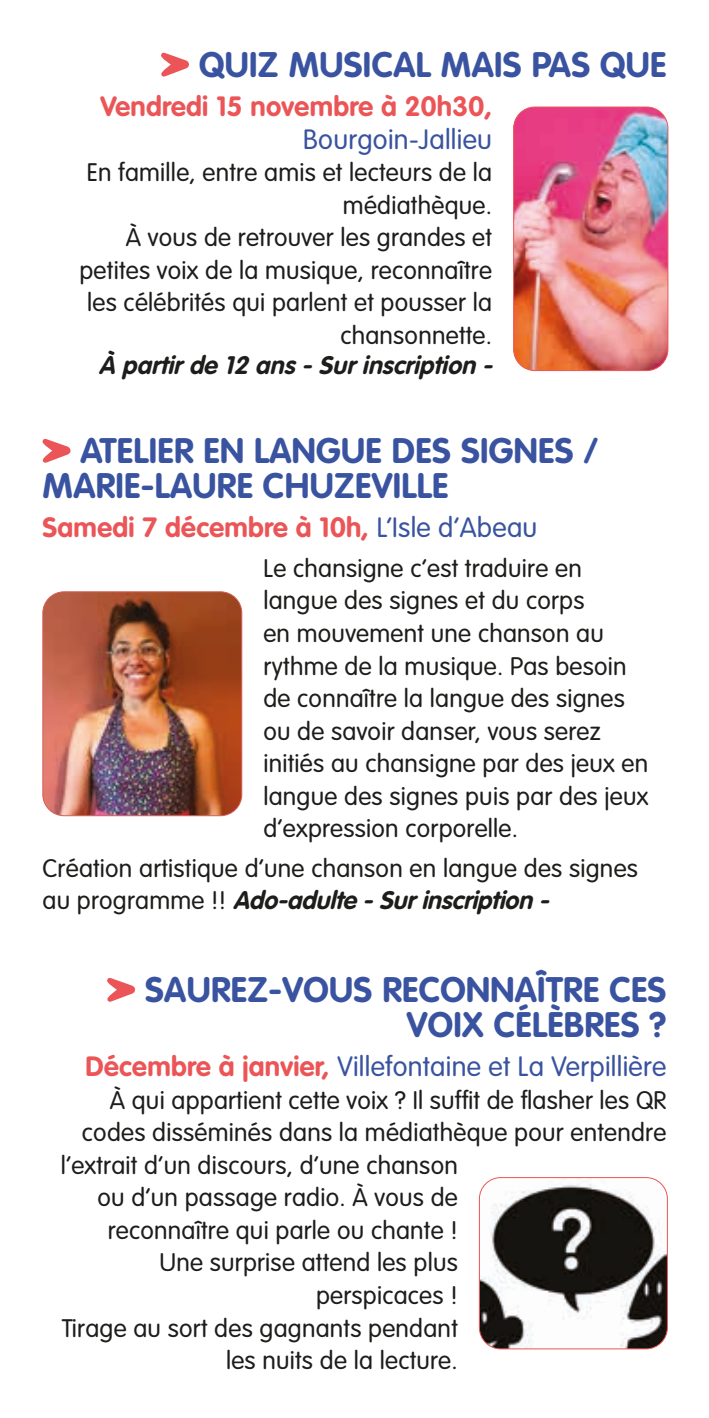
<style>
.page{position:relative;width:709px;height:1418px;background:#fff}
.page>*{position:absolute;margin:0;border:0;box-sizing:border-box;transform-origin:0 0}
.t1{font:700 35px/35px "VAG Rounded Std";letter-spacing:.01em;color:#3953a0;text-align:right}
.t2{font:300 27.5px "VAG Rounded Std";letter-spacing:.01em;color:#3953a0}
.t3{font:700 27.5px "VAG Rounded Std";letter-spacing:.01em;color:#eb5557}
.t4{font:300 25px/32.5px "VAG Rounded Std";letter-spacing:.01em;color:#1d1d1b}
.t5{font:italic 700 25px "VAG Rounded Std";color:#1d1d1b}
.s1{font-weight:300;color:#3953a0}
.s2{font-weight:700;font-style:italic}
.s3{font-weight:700;color:#eb5557}
</style>
<div class="page">
<svg style="left:161px;top:53px;width:28px;height:24px"></svg>
<svg style="left:107px;top:977px;width:28px;height:24px"></svg>
<svg style="left:42px;top:439px;width:29px;height:24px"></svg>
<img style="left:513px;top:107px;width:155px;height:263px">
<div style="left:513px;top:107px;width:155px;height:264px;border:1px solid #eb5557;border-radius:21px"></div>
<img style="left:479px;top:1177px;width:188px;height:171px">
<div style="left:479px;top:1177px;width:188px;height:172px;border:1px solid #eb5557;border-radius:21px"></div>
<img style="left:43px;top:593px;width:199px;height:222px">
<div style="left:43px;top:591px;width:199px;height:225px;border:1px solid #d35e59;border-radius:21px"></div>
<h1 class="t1" style="left:199px;top:48px;width:469px">QUIZ MUSICAL MAIS PAS QUE</h1>
<p class="t3" style="left:100px;top:90px;width:393px">Vendredi 15 novembre à 20h30,</p>
<p class="t2" style="left:303px;top:123px;width:190px">Bourgoin-Jallieu</p>
<p class="t4" style="left:79px;top:157px;width:414px;text-align:right">En famille, entre amis et lecteurs de la médiathèque.<br>À vous de retrouver les grandes et petites voix de la musique, reconnaître les célébrités qui parlent et pousser la chansonnette.</p>
<p class="t5" style="left:99px;top:350px;width:402px">À partirde 12 ans-Surinscription -</p>
<h1 class="t1" style="left:43px;top:434px;width:557px;text-align:left;text-indent:38px">ATELIER EN LANGUE DES SIGNES /<br>MARIE-LAURE CHUZEVILLE</h1>
<p class="t3" style="left:43px;top:511px;width:496px">Samedi 7 décembre à 10h, <span class="s1">L’Isle d’Abeau</span></p>
<p class="t4" style="left:263px;top:553px;width:386px">Le chansigne c’est traduire en langue des signes et du corps<br>en mouvement une chanson au rythme de la musique. Pas besoin de connaître la langue des signes ou de savoir danser, vous serez initiés au chansigne par des jeux en langue des signes puis par des jeux d’expression corporelle.</p>
<p class="t4" style="left:43px;top:852px;width:597px">Création artistique d’une chanson en langue des signes a u p r o g r a m m e ! ! <span class="s2">Ado-adulte -Surinscription -</span></p>
<h1 class="t1" style="left:145px;top:973px;width:523px">SAUREZ-VOUS RECONNAÎTRE CES<br>VOIX CÉLÈBRES ?</h1>
<p class="t2" style="left:86px;top:1051px;width:582px"><span class="s3">Décembre à janvier,</span> Villefontaine et La Verpillière</p>
<p class="t4" style="left:110px;top:1084px;width:558px">À qui appartient cette voix ? Il suffit de flasher les QR</p>
<p class="t4" style="left:82px;top:1117px;width:586px">codes disséminés dans la médiathèque pour entendre</p>
<p class="t4" style="left:61px;top:1149px;width:398px">l’extrait d’un discours, d’une chanson</p>
<p class="t4" style="left:97px;top:1182px;width:362px">ou d’un passage radio. À vous de</p>
<p class="t4" style="left:108px;top:1214px;width:351px">reconnaître qui parle ou chante !</p>
<p class="t4" style="left:159px;top:1247px;width:300px">Une surprise attend les plus</p>
<p class="t4" style="left:316px;top:1279px;width:143px">perspicaces !</p>
<p class="t4" style="left:62px;top:1312px;width:397px">Tirage au sort des gagnants pendant</p>
<p class="t4" style="left:226px;top:1344px;width:233px">les nuits de la lecture.</p>
</div>
